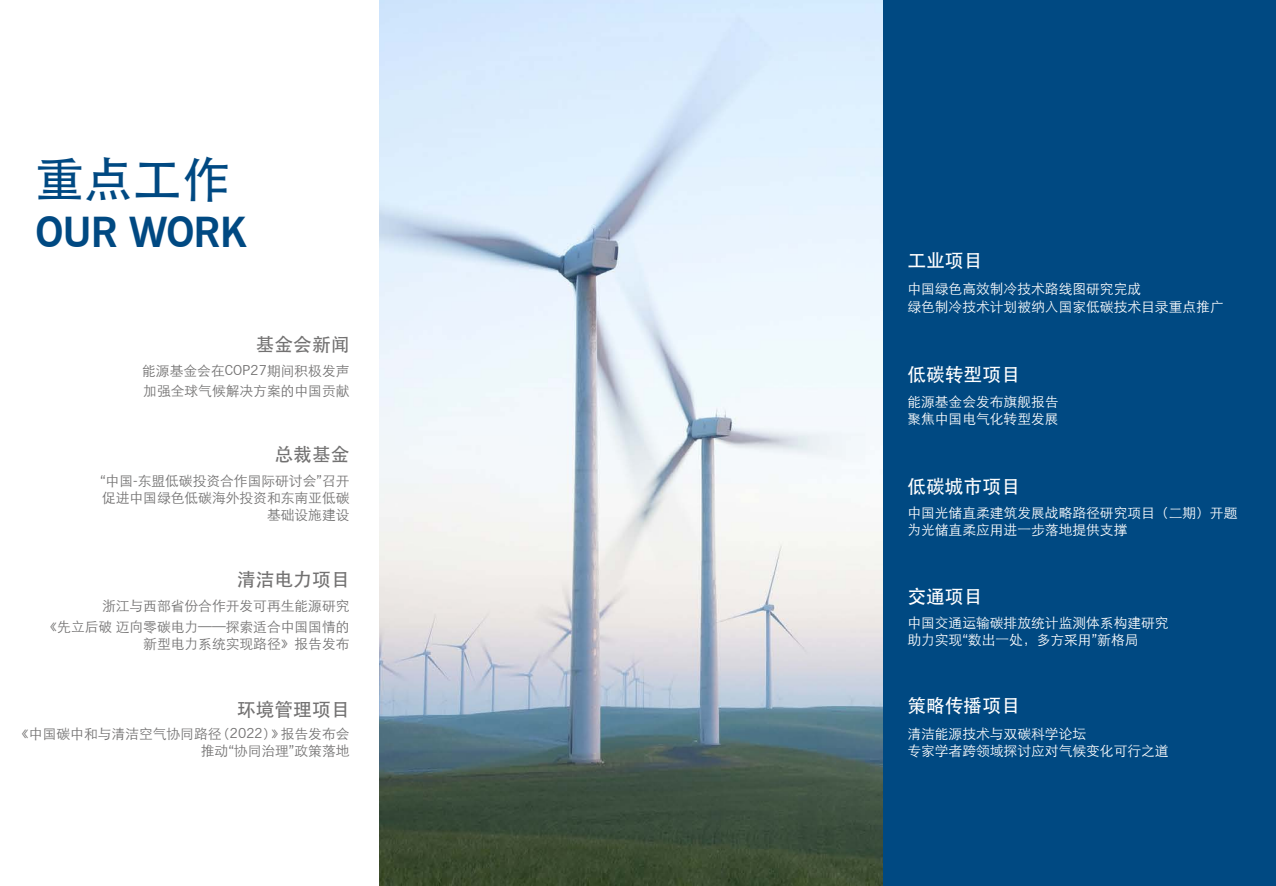
<style>
.page{position:relative;width:1276px;height:886px;background:#fff}
.page>*{position:absolute;margin:0;border:0;box-sizing:border-box;transform-origin:0 0}
.t1{font:48.75px "ST Heiti";color:#004982}
.t2{font:700 41.25px "News Gothic BT";letter-spacing:-.025em;color:#004982}
.t3{font:18.75px "ST Heiti";color:#fff}
.t4{font:18.75px "ST Heiti";color:#727171}
.t5{font:13.75px/17.1px "ST Xihei";color:#fff}
.t6{font:13.75px/17.1px "ST Xihei";color:#727171;text-align:right}
.s1{font-family:"News Gothic BT"}
</style>
<div class="page">
<div style="left:840px;top:0;width:436px;height:886px;background:#004982"></div>
<img style="left:379px;top:0;width:503px;height:886px">
<h1 class="t1" style="left:35px;top:155px;width:196px">重点工作</h1>
<h2 class="t2" style="left:35px;top:207px;width:213px">OUR WORK</h2>
<h3 class="t4" style="left:256px;top:335px;width:95px">基金会新闻</h3>
<p class="t6" style="left:142px;top:359px;width:209px;line-height:20.9px;text-align:left">能源基金会在<span class="s1">COP27</span>期间积极发声加强全球气候解决方案的中国贡献</p>
<h3 class="t4" style="left:274px;top:445px;width:76px">总裁基金</h3>
<p class="t6" style="left:100px;top:471px;width:251px"><span class="s1">“</span>中国<span class="s1">-</span>东盟低碳投资合作国际研讨会<span class="s1">”</span>召开促进中国绿色低碳海外投资和东南亚低碳基础设施建设</p>
<h3 class="t4" style="left:237px;top:570px;width:114px">清洁电力项目</h3>
<p class="t6" style="left:44px;top:595px;width:307px;line-height:20.9px">浙江与西部省份合作开发可再生能源研究<br>《先立后破 迈向零碳电力——探索适合中国国情的</p>
<p class="t6" style="left:143px;top:634px;width:208px">新型电力系统实现路径》报告发布</p>
<h3 class="t4" style="left:237px;top:700px;width:114px">环境管理项目</h3>
<p class="t6" style="left:15px;top:724px;width:336px">《中国碳中和与清洁空气协同路径（<span class="s1">2022</span>）》报告发布会推动<span class="s1">“</span>协同治理<span class="s1">”</span>政策落地</p>
<h3 class="t3" style="left:907px;top:251px;width:76px">工业项目</h3>
<p class="t5" style="left:907px;top:280px;width:318px">中国绿色高效制冷技术路线图研究完成<br>绿色制冷技术计划被纳入国家低碳技术目录重点推广</p>
<h3 class="t3" style="left:907px;top:365px;width:114px">低碳转型项目</h3>
<p class="t5" style="left:907px;top:392px;width:153px">能源基金会发布旗舰报告聚焦中国电气化转型发展</p>
<h3 class="t3" style="left:907px;top:477px;width:114px">低碳城市项目</h3>
<p class="t5" style="left:907px;top:503px;width:331px">中国光储直柔建筑发展战略路径研究项目（二期）开题为光储直柔应用进一步落地提供支撑</p>
<h3 class="t3" style="left:907px;top:587px;width:76px">交通项目</h3>
<p class="t5" style="left:907px;top:613px;width:263px">中国交通运输碳排放统计监测体系构建研究助力实现<span class="s1">“</span>数出一处，多方采用<span class="s1">”</span>新格局</p>
<h3 class="t3" style="left:907px;top:696px;width:114px">策略传播项目</h3>
<p class="t5" style="left:907px;top:724px;width:263px">清洁能源技术与双碳科学论坛<br>专家学者跨领域探讨应对气候变化可行之道</p>
</div>
